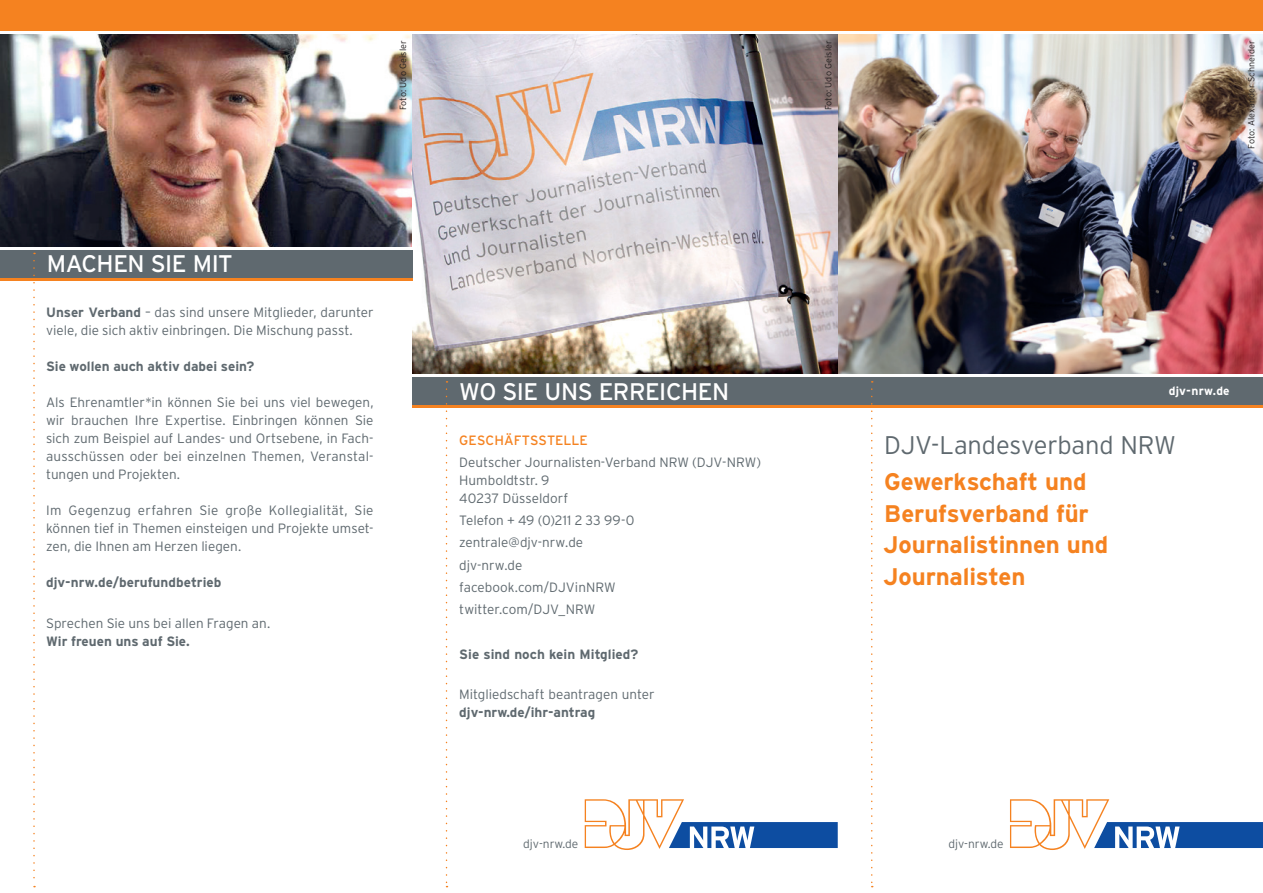
<style>
.page{position:relative;width:1263px;height:893px;background:#fff}
.page>*{position:absolute;margin:0;border:0;box-sizing:border-box;transform-origin:0 0}
.t1{font:300 25.5px "Interstate";letter-spacing:-.005em;color:#5f696f}
.t2{font:700 24px/31.5px "Interstate";letter-spacing:-.005em;color:#f58220}
.t3{font:24px "Interstate";letter-spacing:-.02em;color:#fff}
.t4{font:300 13.5px/18px "Interstate";color:#5f696f}
.t5{font:700 13.5px "Interstate";color:#5f696f}
.t6{font:13.5px "Interstate";color:#f58220}
.t7{font:300 12px "Interstate";color:#5f696f}
.t8{font:700 12px "Interstate";letter-spacing:.015em;color:#fff}
.t9{font:300 9px "Interstate";letter-spacing:.015em;color:#231f20}
.s1{font-weight:700}
</style>
<div class="page">
<svg style="left:1010px;top:799px;width:253px;height:51px"></svg>
<svg style="left:585px;top:799px;width:253px;height:51px"></svg>
<img style="left:0;top:34px;width:412px;height:213px">
<img style="left:838px;top:34px;width:425px;height:340px">
<img style="left:412px;top:34px;width:426px;height:340px">
<div style="left:0;top:0;width:1263px;height:31px;background:#f58220"></div>
<div style="left:412px;top:377px;width:851px;height:28px;background:#5f696f"></div>
<hr style="left:412px;top:405px;width:851px;height:3px;background:#f58220">
<div style="left:0;top:250px;width:412px;height:28px;background:#5f696f"></div>
<hr style="left:0;top:278px;width:412px;height:3px;background:#f58220">
<svg style="left:33px;top:261px;width:2px;height:626px"></svg>
<svg style="left:871px;top:389px;width:2px;height:498px"></svg>
<svg style="left:446px;top:389px;width:1px;height:498px"></svg>
<p class="t9" style="left:398px;top:110px;width:72px;rotate:-90deg">Foto: Udo Geisler</p>
<p class="t9" style="left:823px;top:110px;width:72px;rotate:-90deg">Foto: Udo Geisler</p>
<p class="t9" style="left:1246px;top:149px;width:110px;rotate:-90deg">Foto: Alexander Schneider</p>
<h2 class="t3" style="left:47px;top:250px;width:188px">MACHEN SIE MIT</h2>
<p class="t4" style="left:46px;top:303px;width:329px"><span class="s1">Unser Verband</span> – das sind unsere Mitglieder, darunter viele, die sich aktiv einbringen. Die Mischung passt.</p>
<p class="t5" style="left:46px;top:359px;width:210px">Sie wollen auch aktiv dabei sein?</p>
<p class="t4" style="left:46px;top:393px;width:329px;text-align:justify">Als Ehrenamtler*in können Sie bei uns viel bewegen, wir brauchen Ihre Expertise. Einbringen können Sie sich zum Beispiel auf Landes- und Ortsebene, in Fach&shy;ausschüssen oder bei einzelnen Themen, Veranstal&shy;tungen und Projekten.</p>
<p class="t4" style="left:46px;top:501px;width:329px;text-align:justify">Im Gegenzug erfahren Sie große Kollegialität, Sie können tief in Themen einsteigen und Projekte umset&shy;zen, die Ihnen am Herzen liegen.</p>
<p class="t5" style="left:46px;top:575px;width:177px">djv-nrw.de/berufundbetrieb</p>
<p class="t4" style="left:46px;top:614px;width:226px">Sprechen Sie uns bei allen Fragen an.</p>
<p class="t5" style="left:46px;top:633px;width:145px">Wir freuen uns auf Sie.</p>
<h2 class="t3" style="left:459px;top:378px;width:271px">WO SIE UNS ERREICHEN</h2>
<p class="t8" style="left:1169px;top:385px;width:62px">djv-nrw.de</p>
<p class="t6" style="left:459px;top:432px;width:130px">GESCHÄFTSSTELLE</p>
<p class="t4" style="left:459px;top:453px;width:303px">Deutscher Journalisten-Verband NRW (DJV-NRW)<br>Humboldtstr. 9<br>40237 Düsseldorf</p>
<p class="t4" style="left:459px;top:509px;width:177px;line-height:22.2px">Telefon + 49 (0)211 2 33 99-0 zentrale@djv-nrw.de djv-nrw.de facebook.com/DJVinNRW twitter.com/DJV_NRW</p>
<p class="t5" style="left:459px;top:646px;width:180px">Sie sind noch kein Mitglied?</p>
<p class="t4" style="left:459px;top:685px;width:197px">Mitgliedschaft beantragen unter</p>
<p class="t5" style="left:459px;top:705px;width:138px">djv-nrw.de/ihr-antrag</p>
<h1 class="t1" style="left:884px;top:431px;width:293px">DJV-Landesverband NRW</h1>
<h2 class="t2" style="left:883px;top:466px;width:226px">Gewerkschaft und<br>Berufsverband für<br>Journalistinnen und<br>Journalisten</h2>
<p class="t7" style="left:523px;top:837px;width:57px">djv-nrw.de</p>
<p class="t7" style="left:948px;top:837px;width:57px">djv-nrw.de</p>
</div>
